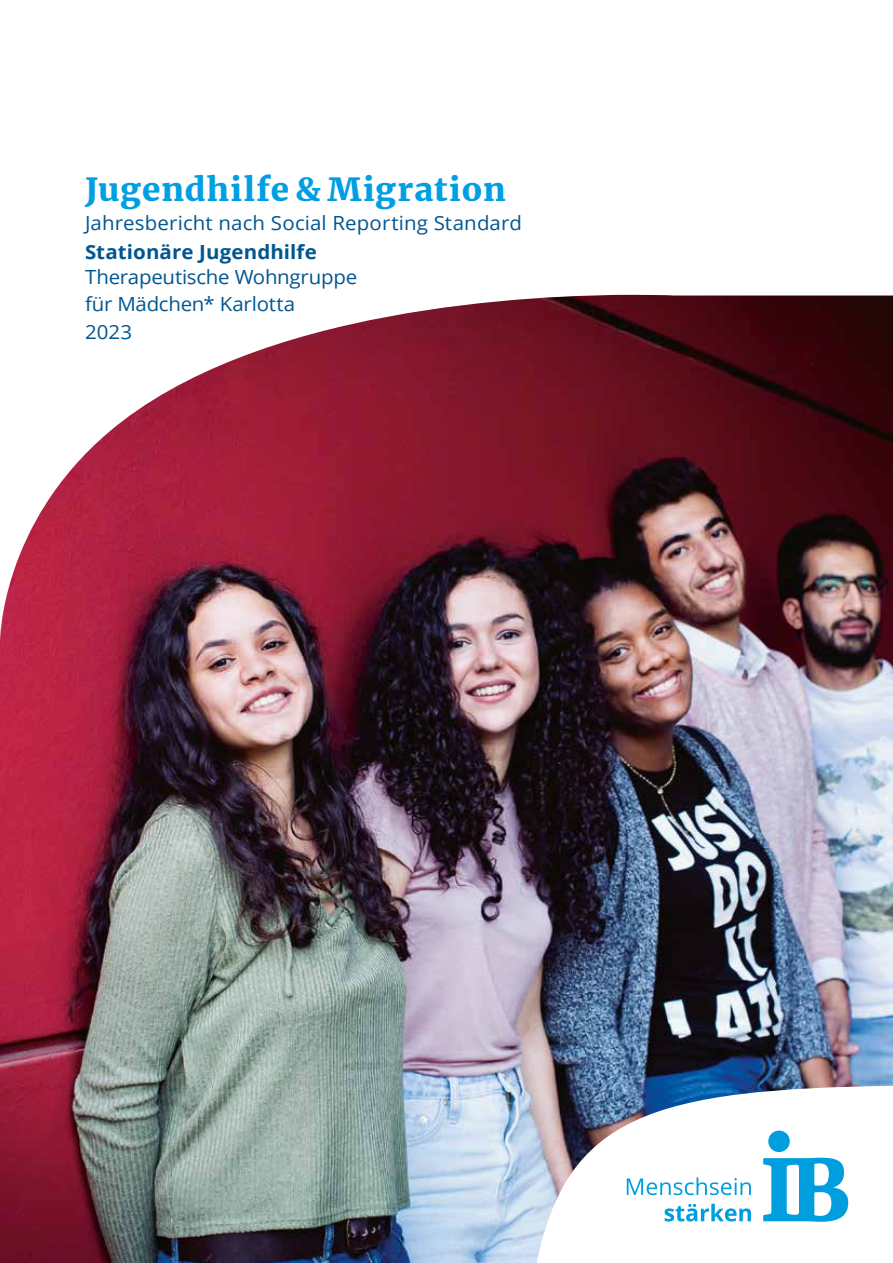
<style>
.page{position:relative;width:893px;height:1263px;background:#fff}
.page>*{position:absolute;margin:0;border:0;box-sizing:border-box;transform-origin:0 0}
.t1{font:900 31.5px "Merriweather";letter-spacing:.03em;color:#009fe3;scale:1.05 1}
.t2{font:19.5px/27.8px "Open Sans";color:#005691;scale:1.05 1}
.t3{font:700 19.5px "Open Sans";letter-spacing:.005em;color:#005691;scale:1.05 1}
</style>
<div class="page">
<img style="left:0;top:295px;width:893px;height:968px">
<svg style="left:536px;top:1086px;width:357px;height:177px"></svg>
<svg style="left:763px;top:1130px;width:85px;height:92px"></svg>
<svg style="left:627px;top:1177px;width:124px;height:44px"></svg>
<h1 class="t1" style="left:85px;top:168px;width:402px">Jugendhilfe &amp; Migration</h1>
<p class="t2" style="left:85px;top:208px;width:418px">Jahresbericht nach Social Reporting Standard</p>
<p class="t3" style="left:85px;top:238px;width:222px">Stationäre Jugendhilfe</p>
<p class="t2" style="left:85px;top:262px;width:261px">Therapeutische Wohngruppe für Mädchen* Karlotta<br>2023</p>
</div>
